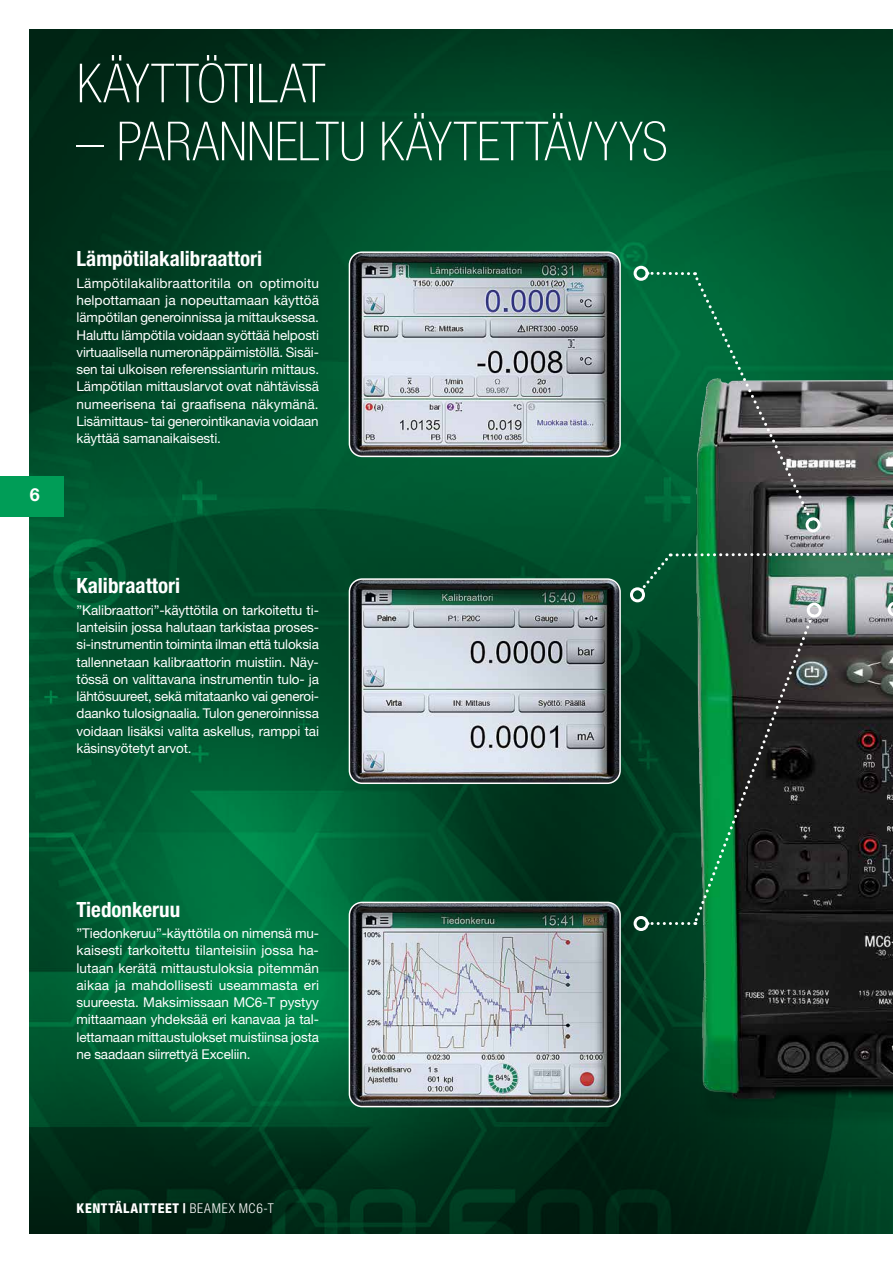
<style>
.page{position:relative;width:893px;height:1263px;background:#fff}
.page>*{position:absolute;margin:0;border:0;box-sizing:border-box;transform-origin:0 0}
.t1{font:100 condensed 54px "Helvetica Neue LT Std";color:#fff}
.t2{font:700 condensed 21px "Helvetica Neue LT Std";color:#fff}
.t3{font:700 18px "Helvetica Neue LT Std";color:#fff}
.t4{font:13.5px/17.2px "Helvetica Neue LT Pro";letter-spacing:-.01em;color:#fff;text-align:justify}
.t5{font:800 condensed 13.5px "Helvetica Neue LT Std";letter-spacing:.045em;color:#fff}
.s1{font-weight:300}
</style>
<div class="page">
<img style="left:30px;top:30px;width:863px;height:1203px">
<img style="left:536px;top:240px;width:357px;height:994px">
<div style="left:634px;top:266px;width:15px;height:15px;border:3px solid #fff;border-radius:50%"></div>
<div style="left:634px;top:916px;width:15px;height:15px;border:3px solid #fff;border-radius:50%"></div>
<div style="left:630px;top:587px;width:15px;height:15px;border:3px solid #fff;border-radius:50%"></div>
<svg style="left:639px;top:272px;width:254px;height:653px"></svg>
<img style="left:349px;top:252px;width:271px;height:204px">
<div style="left:349px;top:251px;width:272px;height:206px;border:2px solid #fff;border-radius:13px"></div>
<img style="left:349px;top:579px;width:271px;height:204px">
<div style="left:349px;top:578px;width:272px;height:206px;border:2px solid #fff;border-radius:13px"></div>
<img style="left:349px;top:902px;width:271px;height:204px">
<div style="left:349px;top:902px;width:272px;height:205px;border:2px solid #fff;border-radius:13px"></div>
<div style="left:0;top:476px;width:64px;height:40px;background:#009d57"></div>
<h3 class="t3" style="left:30px;top:483px;width:12px">6</h3>
<h1 class="t1" style="left:77px;top:53px;width:250px">KÄYTTÖTILAT</h1>
<h1 class="t1" style="left:77px;top:111px;width:593px">– PARANNELTU KÄYTETTÄVYYS</h1>
<h2 class="t2" style="left:77px;top:246px;width:187px">Lämpötilakalibraattori</h2>
<p class="t4" style="left:77px;top:274px;width:244px">Lämpötilakalibraattoritila on optimoitu helpottamaan ja nopeuttamaan käyttöä lämpötilan generoinnissa ja mittauksessa.<br>Haluttu lämpötila voidaan syöttää helposti virtuaalisella numeronäppäimistöllä. Sisäi&shy;sen tai ulkoisen referenssianturin mittaus.<br>Lämpötilan mittauslarvot ovat nähtävissä numeerisena tai graafisena näkymänä.<br>Lisämittaus- tai generointikanavia voidaan käyttää samanaikaisesti.</p>
<h2 class="t2" style="left:77px;top:573px;width:105px">Kalibraattori</h2>
<p class="t4" style="left:77px;top:601px;width:244px">”Kalibraattori”-käyttötila on tarkoitettu ti&shy;lanteisiin jossa halutaan tarkistaa proses&shy;si-instrumentin toiminta ilman että tuloksia tallennetaan kalibraattorin muistiin. Näy&shy;tössä on valittavana instrumentin tulo- ja lähtösuureet, sekä mitataanko vai generoi&shy;daanko tulosignaalia. Tulon generoinnissa voidaan lisäksi valita askellus, ramppi tai käsinsyötetyt arvot.</p>
<h2 class="t2" style="left:77px;top:896px;width:105px">Tiedonkeruu</h2>
<p class="t4" style="left:77px;top:924px;width:244px">”Tiedonkeruu”-käyttötila on nimensä mu&shy;kaisesti tarkoitettu tilanteisiin jossa ha&shy;lutaan kerätä mittaustuloksia pitemmän aikaa ja mahdollisesti useammasta eri suureesta. Maksimissaan MC6-T pystyy mittaamaan yhdeksää eri kanavaa ja tal&shy;lettamaan mittaustulokset muistiinsa josta ne saadaan siirrettyä Exceliin.</p>
<p class="t5" style="left:77px;top:1200px;width:199px">KENTTÄLAITTEET | <span class="s1">BEAMEX MC6-T</span></p>
</div>
